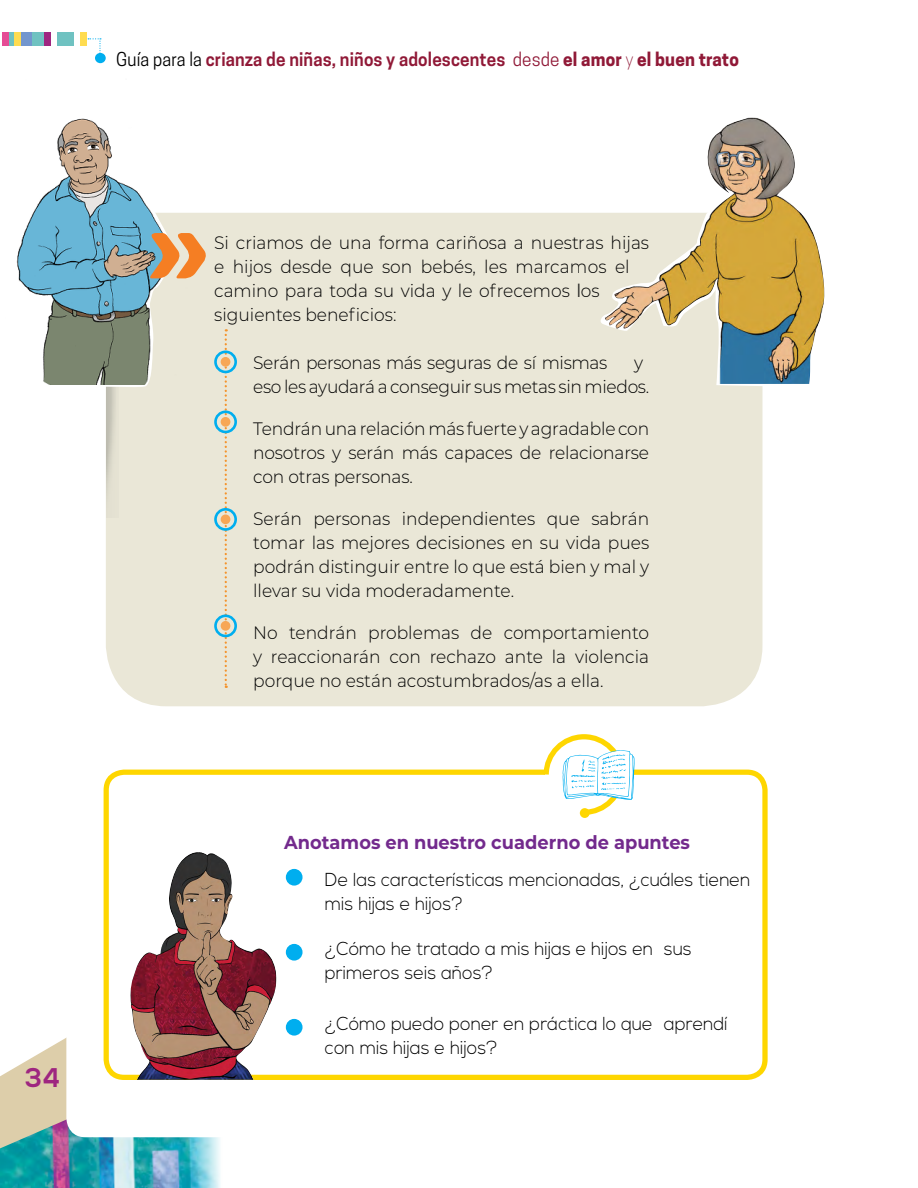
<style>
.page{position:relative;width:918px;height:1188px;background:#fff}
.page>*{position:absolute;margin:0;border:0;box-sizing:border-box;transform-origin:0 0}
.t1{font:700 27px "Nexa";color:#9e2680;scale:.95 1}
.t2{font:300 18.75px/24px "Nexa";color:#000;scale:.95 1}
.t3{font:700 18.75px "Montserrat";color:#732a8d;scale:.95 1}
.t4{font:300 18px/24px "Montserrat";color:#000;text-align:justify;scale:.95 1}
.t5{font:300 18px/24px "Montserrat";letter-spacing:-.02em;color:#000;scale:.95 1}
.t6{font:600 18px "Cooper Hewitt";letter-spacing:.01em;color:#901937;scale:.95 1}
.s1{font-weight:400;color:#000}
.s2{font-weight:400}
.s3{font-weight:700}
.s4{font-weight:300}
</style>
<div class="page">
<img style="left:0;top:1038px;width:220px;height:150px">
<svg style="left:66px;top:706px;width:696px;height:431px"></svg>
<div style="left:0;top:600px;width:68px;height:115px;background:#fff"></div>
<div style="left:80px;top:32px;width:7px;height:14px;background:#ffdc50"></div>
<div style="left:57px;top:32px;width:16px;height:14px;background:#6fc2c1"></div>
<div style="left:32px;top:32px;width:12px;height:14px;background:#6fc2c1"></div>
<div style="left:8px;top:32px;width:6px;height:14px;background:#6fc2c1"></div>
<div style="left:21px;top:32px;width:11px;height:14px;background:#7396ce"></div>
<div style="left:2px;top:32px;width:6px;height:14px;background:#e54c95"></div>
<div style="left:44px;top:32px;width:7px;height:14px;background:#9e2680"></div>
<div style="left:14px;top:32px;width:6px;height:14px;background:#ffdc50"></div>
<div style="left:95px;top:53px;width:11px;height:10px;background:#00aeef;border-radius:50%"></div>
<svg style="left:88px;top:38px;width:13px;height:19px"></svg>
<div style="left:106px;top:213px;width:656px;height:493px;background:#eae7d7"></div>
<svg style="left:598px;top:213px;width:165px;height:174px;background:#ebe8d9"></svg>
<img style="left:107px;top:388px;width:11px;height:129px">
<svg style="left:225px;top:329px;width:2px;height:359px"></svg>
<div style="left:214px;top:351px;width:23px;height:22px;border:3px solid #00aeef;border-radius:50%"></div>
<div style="left:221px;top:357px;width:9px;height:10px;background:#f7a756;border-radius:50%"></div>
<div style="left:214px;top:411px;width:23px;height:22px;border:3px solid #00aeef;border-radius:50%"></div>
<div style="left:221px;top:417px;width:9px;height:10px;background:#f7a756;border-radius:50%"></div>
<div style="left:214px;top:508px;width:23px;height:23px;border:3px solid #00aeef;border-radius:50%"></div>
<div style="left:221px;top:514px;width:9px;height:10px;background:#f7a756;border-radius:50%"></div>
<div style="left:214px;top:615px;width:23px;height:22px;border:3px solid #00aeef;border-radius:50%"></div>
<div style="left:221px;top:621px;width:9px;height:10px;background:#f7a756;border-radius:50%"></div>
<div style="left:286px;top:869px;width:17px;height:17px;background:#00aeef;border-radius:50%"></div>
<div style="left:286px;top:944px;width:17px;height:17px;background:#00aeef;border-radius:50%"></div>
<div style="left:286px;top:1019px;width:17px;height:17px;background:#00aeef;border-radius:50%"></div>
<img style="left:605px;top:117px;width:220px;height:267px">
<img style="left:16px;top:61px;width:89px;height:234px">
<div style="left:104px;top:770px;width:664px;height:310px;border:5px solid #fed600;border-radius:18px"></div>
<img style="left:130px;top:852px;width:150px;height:228px">
<svg style="left:541px;top:732px;width:94px;height:86px"></svg>
<svg style="left:41px;top:97px;width:167px;height:291px"></svg>
<p class="t6" style="left:116px;top:49px;width:657px"><span class="s1">Guía para la</span> crianza de niñas, niños y adolescentes <span class="s2">desde</span> <span class="s3">el amor</span> <span class="s4">y</span> <span class="s3">el buen trato</span></p>
<h1 class="t1" style="left:26px;top:1062px;width:38px">34</h1>
<p class="t4" style="left:214px;top:230px;width:459px;text-align:left">Si criamos de una forma cariñosa a nuestras hijas e hijos desde que son bebés, les marcamos el camino para toda su vida y le ofrecemos los siguientes beneficios:</p>
<p class="t5" style="left:253px;top:350px;width:374px">Serán personas más seguras de sí mismas</p>
<p class="t5" style="left:253px;top:350px;width:418px;text-indent:381px">y eso les ayudará a conseguir sus metas sin miedos.</p>
<p class="t4" style="left:253px;top:416px;width:418px">Tendrán una relación más fuerte y agradable con nosotros y serán más capaces de relacionarse con otras personas.</p>
<p class="t4" style="left:253px;top:506px;width:418px">Serán personas independientes que sabrán tomar las mejores decisiones en su vida pues podrán distinguir entre lo que está bien y mal y llevar su vida moderadamente.</p>
<p class="t4" style="left:253px;top:620px;width:418px">No tendrán problemas de comportamiento y reaccionarán con rechazo ante la violencia porque no están acostumbrados/as a ella.</p>
<p class="t3" style="left:284px;top:829px;width:429px">Anotamos en nuestro cuaderno de apuntes</p>
<p class="t2" style="left:325px;top:868px;width:450px">De las características mencionadas, ¿cuáles tienen mis hijas e hijos?</p>
<p class="t2" style="left:325px;top:937px;width:388px">¿Cómo he tratado a mis hijas e hijos en sus primeros seis años?</p>
<p class="t2" style="left:325px;top:1012px;width:426px">¿Cómo puedo poner en práctica lo que aprendí con mis hijas e hijos?</p>
</div>
